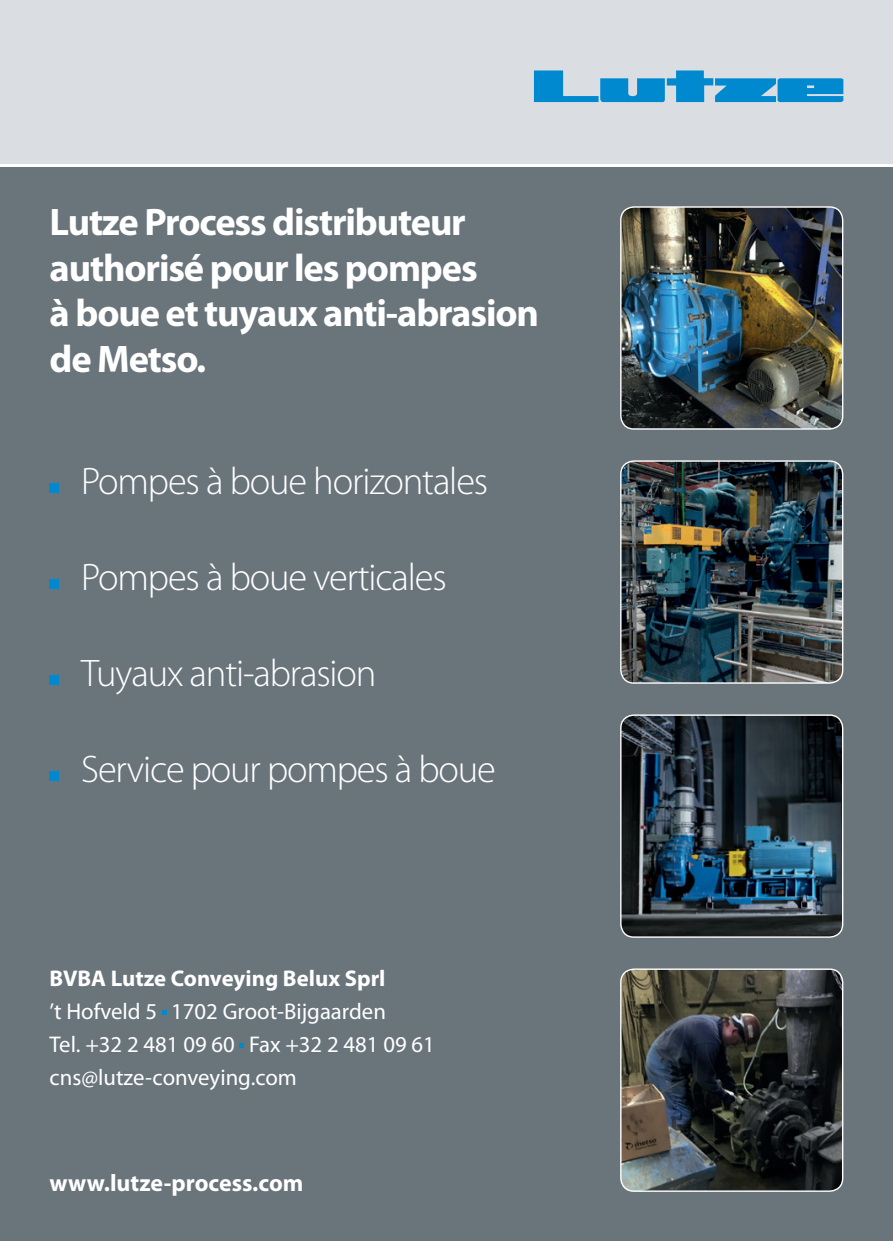
<style>
.page{position:relative;width:893px;height:1241px;background:#fff}
.page>*{position:absolute;margin:0;border:0;box-sizing:border-box;transform-origin:0 0}
.t1{font:300 38.5px "Myriad Pro";letter-spacing:-.03em;color:#fff}
.t2{font:700 38.5px/45.5px "Myriad Pro";letter-spacing:-.03em;color:#fff}
.t3{font:700 23.8px "Myriad Pro";color:#fff}
.t4{font:22.75px/33.2px "Myriad Pro";color:#fff}
.t5{font:700 22.75px "Myriad Pro";color:#fff}
</style>
<div class="page">
<div style="left:0;top:0;width:893px;height:163px;background:#dadee2"></div>
<div style="left:0;top:168px;width:893px;height:1072px;background:#6a747b"></div>
<svg style="left:534px;top:70px;width:309px;height:32px"></svg>
<svg style="left:162px;top:1010px;width:4px;height:4px"></svg>
<svg style="left:240px;top:1043px;width:4px;height:4px"></svg>
<div style="left:50px;top:483px;width:9px;height:9px;background:#0089cf"></div>
<div style="left:50px;top:771px;width:9px;height:9px;background:#0089cf"></div>
<div style="left:50px;top:579px;width:9px;height:9px;background:#0089cf"></div>
<div style="left:50px;top:675px;width:9px;height:9px;background:#0089cf"></div>
<img style="left:621px;top:970px;width:222px;height:220px">
<div style="left:620px;top:968px;width:223px;height:223px;border:1px solid #fff;border-radius:13px"></div>
<img style="left:621px;top:207px;width:222px;height:222px">
<div style="left:620px;top:206px;width:223px;height:223px;border:1px solid #fff;border-radius:13px"></div>
<img style="left:621px;top:461px;width:222px;height:222px">
<div style="left:620px;top:460px;width:223px;height:223px;border:1px solid #fff;border-radius:13px"></div>
<img style="left:621px;top:715px;width:222px;height:221px">
<div style="left:620px;top:714px;width:223px;height:223px;border:1px solid #fff;border-radius:13px"></div>
<p class="t2" style="left:50px;top:198px;width:491px">Lutze Process distributeur authorisé pour les pompes<br>à boue et tuyaux anti-abrasion de Metso.</p>
<p class="t1" style="left:81px;top:457px;width:409px">Pompes à boue horizontales</p>
<p class="t1" style="left:81px;top:553px;width:367px">Pompes à boue verticales</p>
<p class="t1" style="left:81px;top:649px;width:297px">Tuyaux anti-abrasion</p>
<p class="t1" style="left:81px;top:745px;width:416px">Service pour pompes à boue</p>
<p class="t5" style="left:50px;top:962px;width:337px">BVBA Lutze Conveying Belux Sprl</p>
<p class="t4" style="left:50px;top:994px;width:387px">’t Hofveld 5 1702 Groot-Bijgaarden<br>Tel. +32 2 481 09 60 Fax +32 2 481 09 61 cns@lutze-conveying.com</p>
<p class="t3" style="left:50px;top:1167px;width:255px">www.lutze-process.com</p>
</div>
